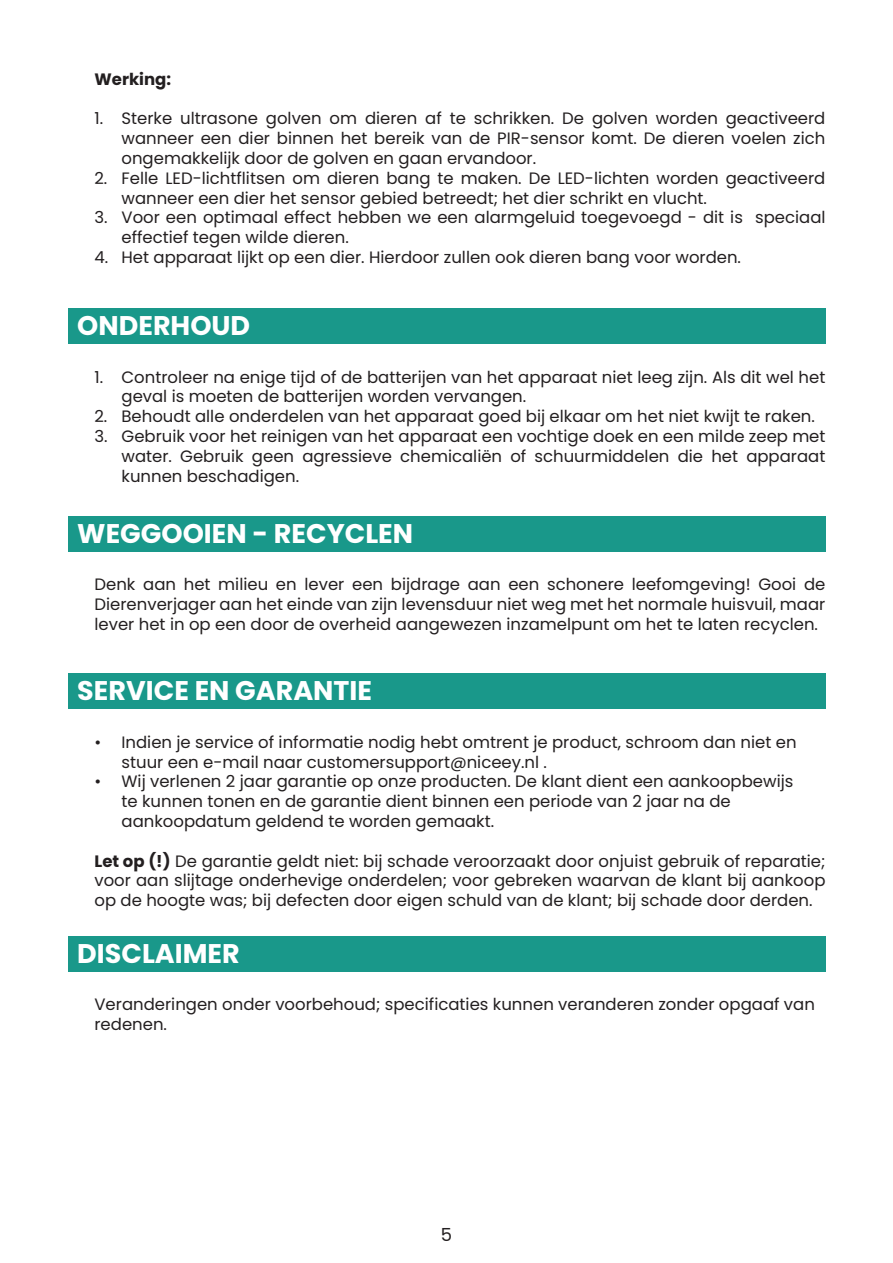
<style>
.page{position:relative;width:893px;height:1263px;background:#fff}
.page>*{position:absolute;margin:0;border:0;box-sizing:border-box;transform-origin:0 0}
.t1{font:700 27px "Poppins";color:#fff}
.t2{font:18px "Poppins";color:#231f20}
.body{font:16.5px/19.8px "Poppins";color:#231f20}
.body-2{font:700 16.5px "Poppins";color:#231f20}
.s1{font-weight:700}
</style>
<div class="page">
<div style="left:68px;top:308px;width:757px;height:35px;background:#19988a"></div>
<div style="left:68px;top:516px;width:757px;height:35px;background:#19988a"></div>
<div style="left:68px;top:673px;width:757px;height:36px;background:#19988a"></div>
<div style="left:68px;top:936px;width:757px;height:35px;background:#19988a"></div>
<p class="body-2" style="left:94px;top:69px;width:78px">Werking:</p>
<p class="body" style="left:122px;top:109px;width:705px;text-align:justify;text-indent:-27px">1. Sterke ultrasone golven om dieren af te schrikken. De golven worden geactiveerd wanneer een dier binnen het bereik van de PIR-sensor komt. De dieren voelen zich ongemakkelijk door de golven en gaan ervandoor.</p>
<p class="body" style="left:122px;top:168px;width:705px;text-indent:-27px">2. Felle LED-lichtflitsen om dieren bang te maken. De LED-lichten worden geactiveerd wanneer een dier het sensor gebied betreedt; het dier schrikt en vlucht.</p>
<p class="body" style="left:122px;top:208px;width:705px;text-indent:-27px">3. Voor een optimaal effect hebben we een alarmgeluid toegevoegd - dit is speciaal effectief tegen wilde dieren.</p>
<p class="body" style="left:94px;top:247px;width:648px">4. Het apparaat lijkt op een dier. Hierdoor zullen ook dieren bang voor worden.</p>
<p class="t1" style="left:77px;top:310px;width:174px">ONDERHOUD</p>
<p class="body" style="left:122px;top:367px;width:705px;text-indent:-27px">1. Controleer na enige tijd of de batterijen van het apparaat niet leeg zijn. Als dit wel het geval is moeten de batterijen worden vervangen.</p>
<p class="body" style="left:94px;top:407px;width:722px">2. Behoudt alle onderdelen van het apparaat goed bij elkaar om het niet kwijt te raken.</p>
<p class="body" style="left:122px;top:426px;width:705px;text-align:justify;text-indent:-27px">3. Gebruik voor het reinigen van het apparaat een vochtige doek en een milde zeep met water. Gebruik geen agressieve chemicaliën of schuurmiddelen die het apparaat kunnen beschadigen.</p>
<p class="t1" style="left:77px;top:517px;width:337px">WEGGOOIEN - RECYCLEN</p>
<p class="body" style="left:94px;top:575px;width:732px;text-align:justify">Denk aan het milieu en lever een bijdrage aan een schonere leefomgeving! Gooi de Dierenverjager aan het einde van zijn levensduur niet weg met het normale huisvuil, maar lever het in op een door de overheid aangewezen inzamelpunt om het te laten recyclen.</p>
<p class="t1" style="left:77px;top:675px;width:296px">SERVICE EN GARANTIE</p>
<p class="body" style="left:122px;top:732px;width:677px;text-indent:-27px">• Indien je service of informatie nodig hebt omtrent je product, schroom dan niet en stuur een e-mail naar customersupport@niceey.nl .</p>
<p class="body" style="left:122px;top:772px;width:673px;text-indent:-27px">• Wij verlenen 2 jaar garantie op onze producten. De klant dient een aankoopbewijs te kunnen tonen en de garantie dient binnen een periode van 2 jaar na de aankoopdatum geldend te worden gemaakt.</p>
<p class="body" style="left:94px;top:851px;width:732px;text-align:justify"><span class="s1">Let op (!)</span> De garantie geldt niet: bij schade veroorzaakt door onjuist gebruik of reparatie; voor aan slijtage onderhevige onderdelen; voor gebreken waarvan de klant bij aankoop op de hoogte was; bij defecten door eigen schuld van de klant; bij schade door derden.</p>
<p class="t1" style="left:77px;top:937px;width:164px">DISCLAIMER</p>
<p class="body" style="left:94px;top:995px;width:722px">Veranderingen onder voorbehoud; specificaties kunnen veranderen zonder opgaaf van redenen.</p>
<p class="t2" style="left:441px;top:1224px;width:13px">5</p>
</div>
